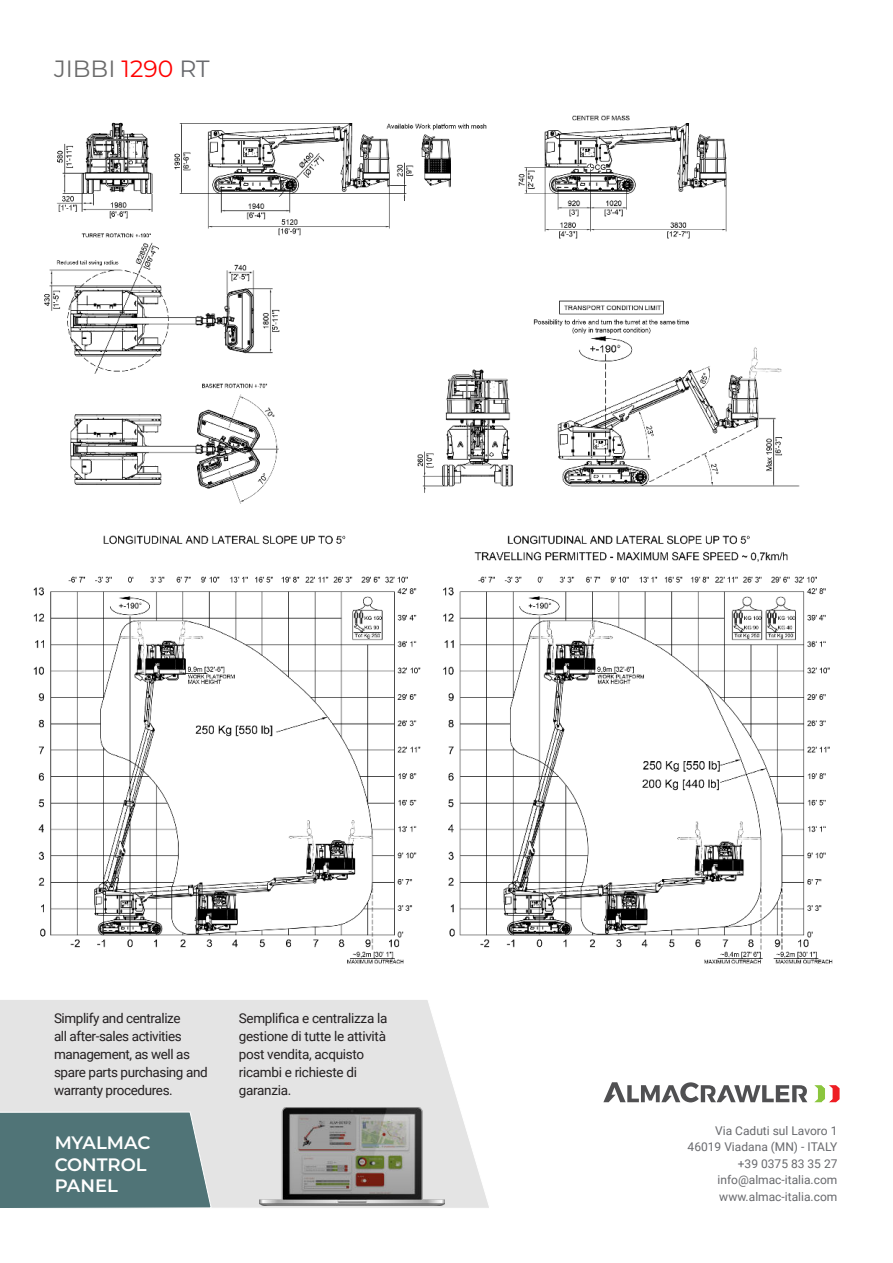
<style>
.page{position:relative;width:893px;height:1263px;background:#fff}
.page>*{position:absolute;margin:0;border:0;box-sizing:border-box;transform-origin:0 0}
.t1{font:23.55px "Montserrat";color:#6b6b6b}
.t2{font:600 18px/21.3px "Montserrat";color:#fff}
.t3{font:13.5px/18px "Roboto";letter-spacing:-.03em;color:#231f20}
.t4{font:12px/16.5px "Roboto";color:#68696d;text-align:right}
.s1{color:#f00}
.s2{color:#68696d}
</style>
<div class="page">
<svg style="left:814px;top:1085px;width:26px;height:17px"></svg>
<svg style="left:603px;top:1082px;width:204px;height:20px"></svg>
<img style="left:44px;top:115px;width:756px;height:389px">
<img style="left:33px;top:535px;width:800px;height:429px">
<svg style="left:0;top:1000px;width:489px;height:208px;background:#e6e6e6"></svg>
<svg style="left:0;top:1111px;width:212px;height:98px;background:#5d7e80"></svg>
<img style="left:260px;top:1108px;width:184px;height:98px">
<h1 class="t1" style="left:54px;top:55px;width:157px">JIBBI <span class="s1">1290</span> <span class="s2">RT</span></h1>
<p class="t3" style="left:54px;top:1010px;width:155px">Simplify and centralize<br>all after-sales activities management, as well as spare parts purchasing and warranty procedures.</p>
<p class="t3" style="left:239px;top:1009px;width:150px">Semplifica e centralizza la gestione di tutte le attività post vendita, acquisto ricambi e richieste di garanzia.</p>
<h2 class="t2" style="left:55px;top:1134px;width:97px">MYALMAC<br>CONTROL<br>PANEL</h2>
<p class="t4" style="left:688px;top:1123px;width:151px">Via Caduti sul Lavoro 1<br>46019 Viadana (MN) - ITALY +39 0375 83 35 27 info@almac-italia.com www.almac-italia.com</p>
</div>
